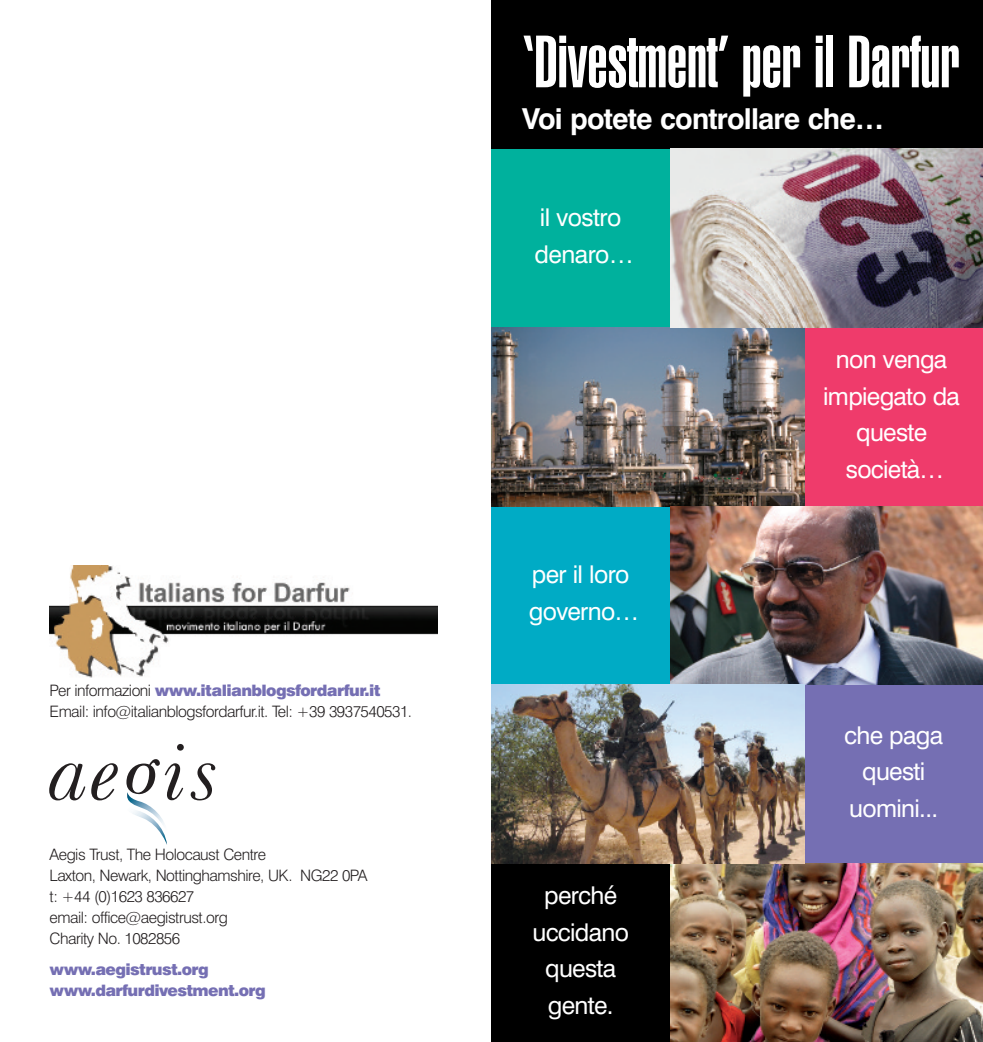
<style>
.page{position:relative;width:983px;height:1042px;background:#fff}
.page>*{position:absolute;margin:0;border:0;box-sizing:border-box;transform-origin:0 0}
.t1{font:900 extra-condensed 71.75px "Swiss 911 BT";color:#fff}
.t2{font:700 28.88px "Swiss 721 BT";letter-spacing:-.03em;color:#fff}
.t3{font:24.5px/36.8px "Swiss 721 BT";letter-spacing:-.025em;color:#fff;text-align:center}
.t4{font:300 15.75px/21px "Swiss 721 BT";letter-spacing:-.03em;color:#231f20}
.t5{font:900 15.75px/21px "Swiss 721 BT";letter-spacing:-.04em;color:#756fb3}
.s1{font-weight:900;color:#756fb3}
</style>
<div class="page">
<div style="left:491px;top:149px;width:179px;height:178px;background:#00b19d"></div>
<div style="left:804px;top:327px;width:178px;height:179px;background:#ef3b6b"></div>
<div style="left:491px;top:506px;width:179px;height:179px;background:#00abc5"></div>
<div style="left:804px;top:685px;width:178px;height:178px;background:#756fb3"></div>
<div style="left:491px;top:863px;width:179px;height:179px;background:#000"></div>
<div style="left:491px;top:0;width:491px;height:149px;background:#000"></div>
<img style="left:491px;top:327px;width:313px;height:179px">
<img style="left:670px;top:506px;width:312px;height:179px">
<img style="left:670px;top:863px;width:312px;height:179px">
<img style="left:491px;top:685px;width:313px;height:178px">
<img style="left:670px;top:149px;width:312px;height:178px">
<svg style="left:49px;top:763px;width:36px;height:37px"></svg>
<svg style="left:191px;top:763px;width:24px;height:37px"></svg>
<svg style="left:91px;top:744px;width:93px;height:101px"></svg>
<img style="left:50px;top:566px;width:387px;height:112px">
<p class="t4" style="left:50px;top:681px;width:364px">Per informazioni <span class="s1">www.italianblogsfordarfur.it<br></span>Email: info@italianblogsfordarfur.it. Tel: +39 3937540531.</p>
<p class="t4" style="left:50px;top:846px;width:319px">Aegis Trust, The Holocaust Centre<br>Laxton, Newark, Nottinghamshire, UK. NG22 0PA t: +44 (0)1623 836627<br>email: office@aegistrust.org<br>Charity No. 1082856</p>
<p class="t5" style="left:50px;top:961px;width:217px">www.aegistrust.org www.darfurdivestment.org</p>
<h1 class="t1" style="left:522px;top:36px;width:439px">‘Divestment’ per il Darfur</h1>
<h2 class="t2" style="left:522px;top:109px;width:363px">Voi potete controllare che…</h2>
<h3 class="t3" style="left:534px;top:201px;width:100px;text-align:left">il vostro denaro…</h3>
<h3 class="t3" style="left:528px;top:559px;width:112px;text-align:left">per il loro governo…</h3>
<h3 class="t3" style="left:532px;top:879px;width:98px">perché uccidano questa gente.</h3>
<h3 class="t3" style="left:823px;top:343px;width:138px">non venga impiegato da queste società…</h3>
<h3 class="t3" style="left:844px;top:719px;width:100px">che paga questi uomini...</h3>
</div>
